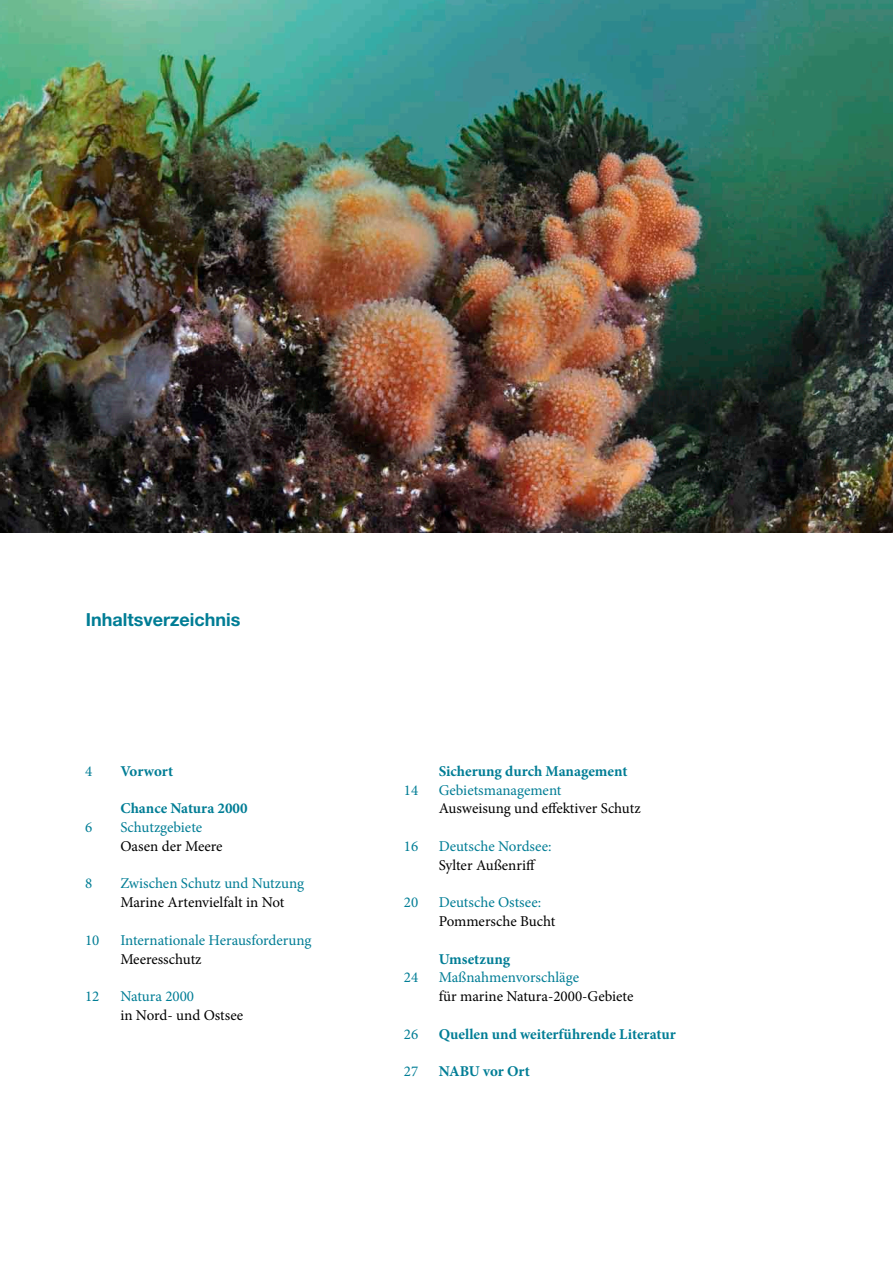
<style>
.page{position:relative;width:893px;height:1263px;background:#fff}
.page>*{position:absolute;margin:0;border:0;box-sizing:border-box;transform-origin:0 0}
.t1{font:700 18px "Helvetica Neue";color:#007d95}
.t2{font:15px "Minion Pro";color:#007d95}
.t3{font:15px "Minion Pro";letter-spacing:-.005em;color:#000}
.t4{font:700 15px "Minion Pro";color:#007d95}
</style>
<div class="page">
<img style="left:0;top:0;width:893px;height:532px">
<p class="t1" style="left:86px;top:608px;width:156px">Inhaltsverzeichnis</p>
<p class="t2" style="left:85px;top:761px;width:9px">4</p>
<p class="t2" style="left:85px;top:817px;width:9px">6</p>
<p class="t2" style="left:85px;top:874px;width:9px">8</p>
<p class="t2" style="left:85px;top:930px;width:16px">10</p>
<p class="t2" style="left:85px;top:986px;width:16px">12</p>
<p class="t4" style="left:120px;top:761px;width:54px">Vorwort</p>
<p class="t4" style="left:120px;top:798px;width:129px">Chance Natura 2000</p>
<p class="t2" style="left:120px;top:817px;width:83px">Schutzgebiete</p>
<p class="t3" style="left:120px;top:836px;width:104px">Oasen der Meere</p>
<p class="t2" style="left:120px;top:874px;width:185px">Zwischen Schutz und Nutzung</p>
<p class="t3" style="left:120px;top:892px;width:166px">Marine Artenvielfalt in Not</p>
<p class="t2" style="left:120px;top:930px;width:193px">Internationale Herausforderung</p>
<p class="t3" style="left:120px;top:949px;width:83px">Meeresschutz</p>
<p class="t2" style="left:120px;top:986px;width:75px">Natura 2000</p>
<p class="t3" style="left:120px;top:1005px;width:124px">in Nord- und Ostsee</p>
<p class="t2" style="left:404px;top:780px;width:16px">14</p>
<p class="t2" style="left:404px;top:836px;width:16px">16</p>
<p class="t2" style="left:404px;top:892px;width:16px">20</p>
<p class="t2" style="left:404px;top:967px;width:16px">24</p>
<p class="t2" style="left:404px;top:1024px;width:16px">26</p>
<p class="t2" style="left:404px;top:1061px;width:16px">27</p>
<p class="t4" style="left:439px;top:761px;width:190px">Sicherung durch Management</p>
<p class="t2" style="left:439px;top:780px;width:124px">Gebietsmanagement</p>
<p class="t3" style="left:439px;top:799px;width:203px">Ausweisung und effektiver Schutz</p>
<p class="t2" style="left:439px;top:836px;width:114px">Deutsche Nordsee:</p>
<p class="t3" style="left:439px;top:855px;width:99px">Sylter Außenriff</p>
<p class="t2" style="left:439px;top:892px;width:104px">Deutsche Ostsee:</p>
<p class="t3" style="left:439px;top:911px;width:118px">Pommersche Bucht</p>
<p class="t4" style="left:439px;top:948px;width:73px">Umsetzung</p>
<p class="t2" style="left:439px;top:967px;width:142px">Maßnahmenvorschläge</p>
<p class="t3" style="left:439px;top:986px;width:196px">für marine Natura-2000-Gebiete</p>
<p class="t4" style="left:439px;top:1023px;width:239px">Quellen und weiterführende Literatur</p>
<p class="t4" style="left:439px;top:1061px;width:93px">NABU vor Ort</p>
</div>
